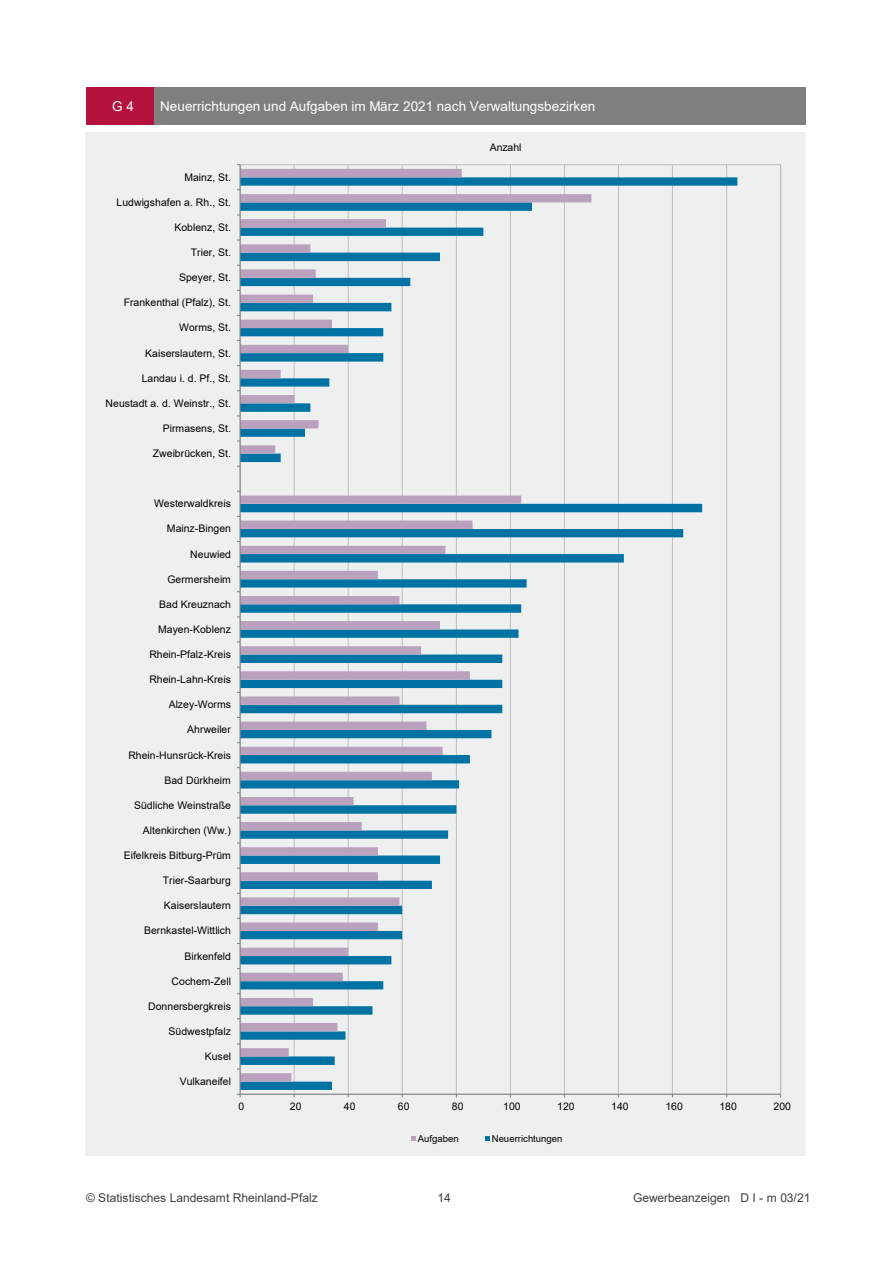
<style>
.page{position:relative;width:893px;height:1263px;background:#fff}
.page>*{position:absolute;margin:0;border:0;box-sizing:border-box;transform-origin:0 0}
.t1{font:13.5px "Arial";letter-spacing:.005em;color:#fff}
.t2{font:12px "Arial";letter-spacing:-.005em;color:#3e3e3e}
.t3{font:10.5px "Arial";color:#000}
.t4{font:9.6px "Arial";letter-spacing:.01em;color:#000}
</style>
<div class="page">
<div style="left:85px;top:132px;width:720px;height:1023px;background:#eeefef"></div>
<hr style="left:294px;top:165px;width:1px;height:929px;background:#bfbfbf">
<hr style="left:348px;top:165px;width:1px;height:929px;background:#bfbfbf">
<hr style="left:402px;top:165px;width:1px;height:929px;background:#bfbfbf">
<hr style="left:456px;top:165px;width:1px;height:929px;background:#bfbfbf">
<hr style="left:510px;top:165px;width:1px;height:929px;background:#bfbfbf">
<hr style="left:564px;top:165px;width:1px;height:929px;background:#bfbfbf">
<hr style="left:618px;top:165px;width:1px;height:929px;background:#bfbfbf">
<hr style="left:672px;top:165px;width:1px;height:929px;background:#bfbfbf">
<hr style="left:726px;top:165px;width:1px;height:929px;background:#bfbfbf">
<svg style="left:241px;top:177px;width:496px;height:913px"></svg>
<svg style="left:241px;top:169px;width:350px;height:912px"></svg>
<hr style="left:240px;top:1093px;width:540px;height:1px;background:#7f7f7f">
<hr style="left:240px;top:165px;width:1px;height:929px;background:#7f7f7f">
<svg style="left:237px;top:1093px;width:4px;height:4px"></svg>
<svg style="left:411px;top:1136px;width:5px;height:5px"></svg>
<svg style="left:485px;top:1136px;width:5px;height:5px"></svg>
<div style="left:86px;top:87px;width:68px;height:37px;background:#b5123e"></div>
<div style="left:154px;top:87px;width:651px;height:37px;background:#7f7f7f"></div>
<p class="t1" style="left:112px;top:97px;width:23px">G 4</p>
<p class="t1" style="left:160px;top:97px;width:437px">Neuerrichtungen und Aufgaben im März 2021 nach Verwaltungsbezirken</p>
<p class="t3" style="left:184px;top:170px;width:48px">Mainz, St.</p>
<p class="t3" style="left:117px;top:195px;width:116px">Ludwigshafen a. Rh., St.</p>
<p class="t3" style="left:174px;top:220px;width:58px">Koblenz, St.</p>
<p class="t3" style="left:191px;top:245px;width:42px">Trier, St.</p>
<p class="t3" style="left:179px;top:270px;width:53px">Speyer, St.</p>
<p class="t3" style="left:124px;top:295px;width:109px">Frankenthal (Pfalz), St.</p>
<p class="t3" style="left:179px;top:320px;width:53px">Worms, St.</p>
<p class="t3" style="left:145px;top:346px;width:87px">Kaiserslautern, St.</p>
<p class="t3" style="left:142px;top:371px;width:91px">Landau i. d. Pf., St.</p>
<p class="t3" style="left:106px;top:396px;width:127px">Neustadt a. d. Weinstr., St.</p>
<p class="t3" style="left:163px;top:421px;width:70px">Pirmasens, St.</p>
<p class="t3" style="left:153px;top:446px;width:80px">Zweibrücken, St.</p>
<p class="t3" style="left:154px;top:496px;width:78px">Westerwaldkreis</p>
<p class="t3" style="left:167px;top:521px;width:66px">Mainz-Bingen</p>
<p class="t3" style="left:190px;top:546px;width:42px">Neuwied</p>
<p class="t3" style="left:167px;top:572px;width:65px">Germersheim</p>
<p class="t3" style="left:159px;top:597px;width:73px">Bad Kreuznach</p>
<p class="t3" style="left:158px;top:622px;width:74px">Mayen-Koblenz</p>
<p class="t3" style="left:149px;top:647px;width:83px">Rhein-Pfalz-Kreis</p>
<p class="t3" style="left:149px;top:672px;width:83px">Rhein-Lahn-Kreis</p>
<p class="t3" style="left:169px;top:697px;width:64px">Alzey-Worms</p>
<p class="t3" style="left:187px;top:722px;width:45px">Ahrweiler</p>
<p class="t3" style="left:128px;top:747px;width:104px">Rhein-Hunsrück-Kreis</p>
<p class="t3" style="left:165px;top:772px;width:68px">Bad Dürkheim</p>
<p class="t3" style="left:134px;top:798px;width:98px">Südliche Weinstraße</p>
<p class="t3" style="left:143px;top:823px;width:90px">Altenkirchen (Ww.)</p>
<p class="t3" style="left:124px;top:848px;width:109px">Eifelkreis Bitburg-Prüm</p>
<p class="t3" style="left:163px;top:873px;width:70px">Trier-Saarburg</p>
<p class="t3" style="left:164px;top:898px;width:69px">Kaiserslautern</p>
<p class="t3" style="left:144px;top:923px;width:88px">Bernkastel-Wittlich</p>
<p class="t3" style="left:184px;top:948px;width:48px">Birkenfeld</p>
<p class="t3" style="left:172px;top:973px;width:61px">Cochem-Zell</p>
<p class="t3" style="left:148px;top:999px;width:84px">Donnersbergkreis</p>
<p class="t3" style="left:169px;top:1024px;width:64px">Südwestpfalz</p>
<p class="t3" style="left:205px;top:1049px;width:28px">Kusel</p>
<p class="t3" style="left:180px;top:1074px;width:53px">Vulkaneifel</p>
<p class="t3" style="left:490px;top:140px;width:33px">Anzahl</p>
<p class="t3" style="left:239px;top:1099px;width:7px">0</p>
<p class="t3" style="left:290px;top:1099px;width:13px">20</p>
<p class="t3" style="left:344px;top:1099px;width:13px">40</p>
<p class="t3" style="left:398px;top:1099px;width:13px">60</p>
<p class="t3" style="left:452px;top:1099px;width:13px">80</p>
<p class="t3" style="left:503px;top:1099px;width:19px">100</p>
<p class="t3" style="left:557px;top:1099px;width:19px">120</p>
<p class="t3" style="left:611px;top:1099px;width:19px">140</p>
<p class="t3" style="left:665px;top:1099px;width:19px">160</p>
<p class="t3" style="left:719px;top:1099px;width:19px">180</p>
<p class="t3" style="left:773px;top:1099px;width:19px">200</p>
<p class="t4" style="left:418px;top:1132px;width:43px">Aufgaben</p>
<p class="t4" style="left:492px;top:1132px;width:72px">Neuerrichtungen</p>
<p class="t2" style="left:86px;top:1189px;width:233px">© Statistisches Landesamt Rheinland-Pfalz</p>
<p class="t2" style="left:437px;top:1189px;width:15px">14</p>
<p class="t2" style="left:633px;top:1189px;width:179px">Gewerbeanzeigen D I - m 03/21</p>
</div>
